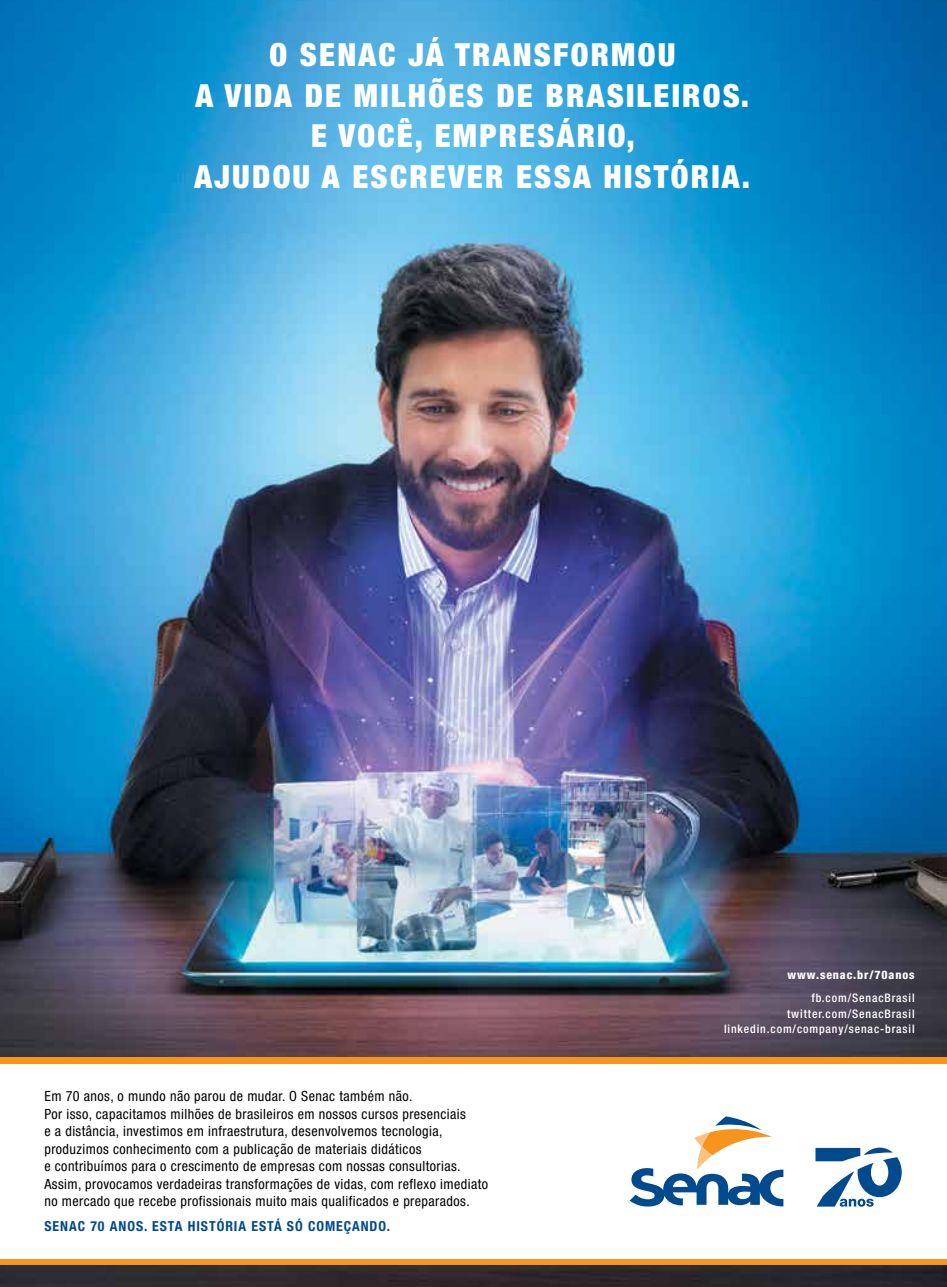
<style>
.page{position:relative;width:947px;height:1287px;background:#fff}
.page>*{position:absolute;margin:0;border:0;box-sizing:border-box;transform-origin:0 0}
.t1{font:900 condensed 31.85px/40.6px "Helvetica Neue LT Std";letter-spacing:.07em;color:#fff;text-align:center}
.t2{font:condensed 14.17px/17.5px "Helvetica Neue LT Std";letter-spacing:.03em;color:#000}
.t3{font:700 condensed 13.83px "Helvetica Neue LT Std";letter-spacing:.07em;color:#004a8d}
.t4{font:500 condensed 11.72px/15.4px "Helvetica Neue LT Std";letter-spacing:.075em;color:#fff;text-align:right}
.t5{font:800 condensed 11.72px "Helvetica Neue LT Std";letter-spacing:.075em;color:#fff}
</style>
<div class="page">
<img style="left:0;top:0;width:947px;height:1058px">
<img style="left:0;top:1265px;width:947px;height:22px">
<div style="left:0;top:1058px;width:946px;height:207px;background:#f7941e"></div>
<div style="left:0;top:1064px;width:946px;height:195px;background:#fff"></div>
<svg style="left:630px;top:1116px;width:153px;height:91px"></svg>
<svg style="left:815px;top:1148px;width:87px;height:59px"></svg>
<hr style="left:945px;top:1058px;width:2px;height:207px;background:#f7941e">
<hr style="left:945px;top:1064px;width:2px;height:195px;background:#fff">
<h1 class="t1" style="left:195px;top:34px;width:557px">O SENAC JÁ TRANSFORMOU<br>A VIDA DE MILHÕES DE BRASILEIROS.<br>E VOCÊ, EMPRESÁRIO,<br>AJUDOU A ESCREVER ESSA HISTÓRIA.</h1>
<p class="t2" style="left:44px;top:1087px;width:445px">Em 70 anos, o mundo não parou de mudar. O Senac também não.<br>Por isso, capacitamos milhões de brasileiros em nossos cursos presenciais<br>e a distância, investimos em infraestrutura, desenvolvemos tecnologia, produzimos conhecimento com a publicação de materiais didáticos<br>e contribuímos para o crescimento de empresas com nossas consultorias.<br>Assim, provocamos verdadeiras transformações de vidas, com reflexo imediato no mercado que recebe profissionais muito mais qualificados e preparados.</p>
<p class="t3" style="left:44px;top:1217px;width:347px">SENAC 70 ANOS. ESTA HISTÓRIA ESTÁ SÓ COMEÇANDO.</p>
<p class="t5" style="left:788px;top:968px;width:128px">www.senac.br/70anos</p>
<p class="t4" style="left:724px;top:990px;width:192px">fb.com/SenacBrasil twitter.com/SenacBrasil linkedin.com/company/senac-brasil</p>
</div>
